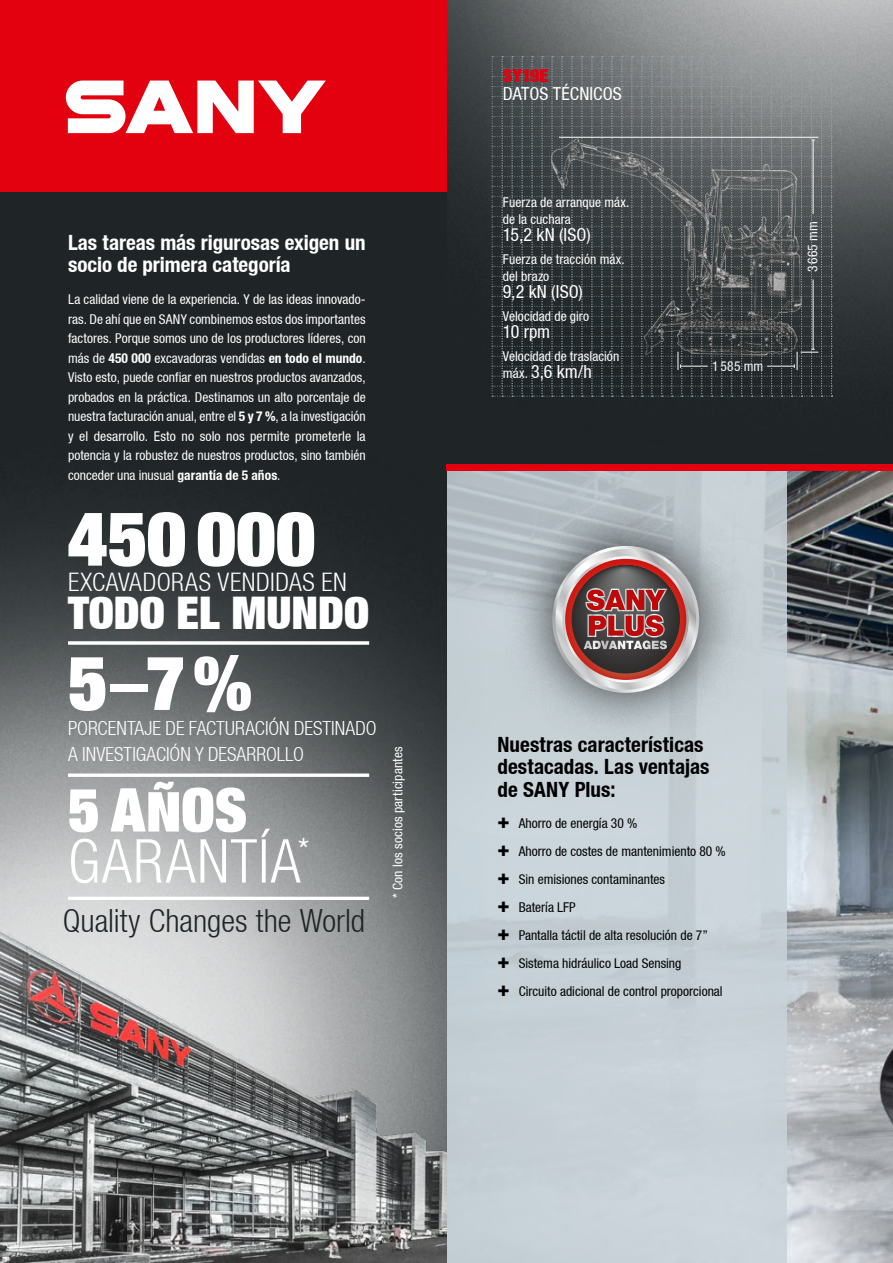
<style>
.page{position:relative;width:893px;height:1263px;background:#fff}
.page>*{position:absolute;margin:0;border:0;box-sizing:border-box;transform-origin:0 0}
.t1{font:900 75px "Context Reprise Extra Black S Si Extra";letter-spacing:.01em;color:#fff}
.t2{font:700 60px "Context Reprise Light Cond S Si";letter-spacing:.025em;color:#fff}
.t3{font:900 60px "Context Reprise Extra Black S Si Extra";color:#fff}
.t4{font:900 45px "Context Reprise Extra Black S Si Extra";color:#fff}
.t5{font:700 31.95px "Context Reprise Light Cond S Si";color:#1f2527}
.t6{font:700 25.5px "Context Reprise Light Cond S Si";letter-spacing:.02em;color:#fff}
.t7{font:700 condensed 21px/22.5px "Context Reprise Condensed S Si";letter-spacing:.005em;color:#000}
.t8{font:700 condensed 21px/22.5px "Context Reprise Condensed S Si";color:#fff}
.t9{font:700 19.5px/25.5px "Context Reprise Light Cond S Si";color:#fff}
.t10{font:18px "Context Reprise Condensed S Si Condensed";letter-spacing:.005em;color:#fff}
.t11{font:900 18px "Context Reprise Extra Black S Si Extra";letter-spacing:-.015em;color:#e3000f}
.t12{font:13.5px/19.5px "Context Reprise Condensed S Si Condensed";letter-spacing:.005em;color:#fff}
.t13{font:13.5px/28px "Context Reprise Condensed S Si Condensed";color:#000}
.s1{font-family:"Context Reprise Condensed S Si";font-weight:700;font-stretch:condensed}
.s2{font-size:45px}
.s3{font-size:54.6px}
.s4{font-size:13.5px}
.s5{font-family:"Context Reprise Extra Black S Si Extra";font-weight:900;font-size:20.25px}
</style>
<div class="page">
<img style="left:787px;top:471px;width:106px;height:792px">
<div style="left:446px;top:465px;width:341px;height:798px;background:#c8d3d9"></div>
<img style="left:446px;top:0;width:447px;height:465px">
<img style="left:0;top:191px;width:446px;height:723px">
<div style="left:0;top:0;width:446px;height:191px;background:#e3000f"></div>
<svg style="left:66px;top:81px;width:260px;height:52px"></svg>
<img style="left:0;top:914px;width:446px;height:349px">
<div style="left:501px;top:494px;width:250px;height:250px;background:#000;opacity:.75"></div>
<svg style="left:547px;top:546px;width:157px;height:152px"></svg>
<img style="left:485px;top:88px;width:7px;height:293px">
<img style="left:447px;top:381px;width:446px;height:90px">
<svg style="left:492px;top:56px;width:340px;height:341px"></svg>
<hr style="left:68px;top:897px;width:301px;height:3px;background:#fff">
<hr style="left:68px;top:641px;width:301px;height:3px;background:#fff">
<hr style="left:68px;top:774px;width:301px;height:3px;background:#fff">
<h3 class="t8" style="left:68px;top:231px;width:299px">Las tareas más rigurosas exigen un socio de primera categoría</h3>
<p class="t12" style="left:68px;top:289px;width:299px;text-align:justify">La calidad viene de la experiencia. Y de las ideas innovado&shy;ras. De ahí que en SANY combinemos estos dos importantes factores. Porque somos uno de los productores líderes, con más de <span class="s1">450 000</span> excavadoras vendidas <span class="s1">en todo el mundo</span>.<br>Visto esto, puede confiar en nuestros productos avanzados, probados en la práctica. Destinamos un alto porcentaje de nuestra facturación anual, entre el <span class="s1">5 y 7 %</span>, a la investigación y el desarrollo. Esto no solo nos permite prometerle la potencia y la robustez de nuestros productos, sino también conceder una inusual <span class="s1">garantía de 5 años</span>.</p>
<h1 class="t1" style="left:68px;top:490px;width:249px">450 000</h1>
<h3 class="t6" style="left:68px;top:567px;width:280px">EXCAVADORAS VENDIDAS EN</h3>
<h3 class="t4" style="left:68px;top:583px;width:303px">TODO EL MUNDO</h3>
<h1 class="t1" style="left:68px;top:634px;width:185px">5<span class="s2">–</span>7%</h1>
<h3 class="t9" style="left:68px;top:715px;width:310px">PORCENTAJE DE FACTURACIÓN DESTINADO<br>A INVESTIGACIÓN Y DESARROLLO</h3>
<h2 class="t3" style="left:68px;top:771px;width:180px">5 A<span class="s3">Ñ</span>OS</h2>
<h2 class="t2" style="left:68px;top:826px;width:243px">GARANTÍA<sup>*</sup></h2>
<h3 class="t5" style="left:63px;top:902px;width:304px">Quality Changes the World</h3>
<p class="t12" style="left:388px;top:898px;width:153px;rotate:-90deg">* Con los socios participantes</p>
<h3 class="t11" style="left:503px;top:64px;width:47px">SY19E</h3>
<h3 class="t10" style="left:503px;top:83px;width:121px">DATOS TÉCNICOS</h3>
<p class="t12" style="left:503px;top:194px;width:128px;line-height:17px">Fuerza de arranque máx. de la cuchara</p>
<h3 class="t10" style="left:503px;top:224px;width:89px">15,2 kN (ISO)</h3>
<p class="t12" style="left:503px;top:251px;width:123px;line-height:17px">Fuerza de tracción máx. del brazo</p>
<h3 class="t10" style="left:503px;top:281px;width:82px">9,2 kN (ISO)</h3>
<p class="t12" style="left:503px;top:306px;width:88px">Velocidad de giro</p>
<h3 class="t10" style="left:503px;top:321px;width:49px">10 rpm</h3>
<p class="t12" style="left:503px;top:346px;width:118px">Velocidad de traslación</p>
<h3 class="t10" style="left:503px;top:361px;width:90px"><span class="s4">máx.</span> 3,6 km/h</h3>
<p class="t12" style="left:712px;top:356px;width:52px">1585 mm</p>
<p class="t12" style="left:803px;top:272px;width:52px;rotate:-90deg">3665 mm</p>
<h3 class="t7" style="left:497px;top:733px;width:214px">Nuestras características destacadas. Las ventajas de SANY Plus:</h3>
<p class="t13" style="left:497px;top:809px;width:230px"><span class="s5">+</span> Ahorro de energía 30 %<br><span class="s5">+</span> Ahorro de costes de mantenimiento 80 % <span class="s5">+</span> Sin emisiones contaminantes<br><span class="s5">+</span> Batería LFP<br><span class="s5">+</span> Pantalla táctil de alta resolución de 7”<br><span class="s5">+</span> Sistema hidráulico Load Sensing<br><span class="s5">+</span> Circuito adicional de control proporcional</p>
</div>
